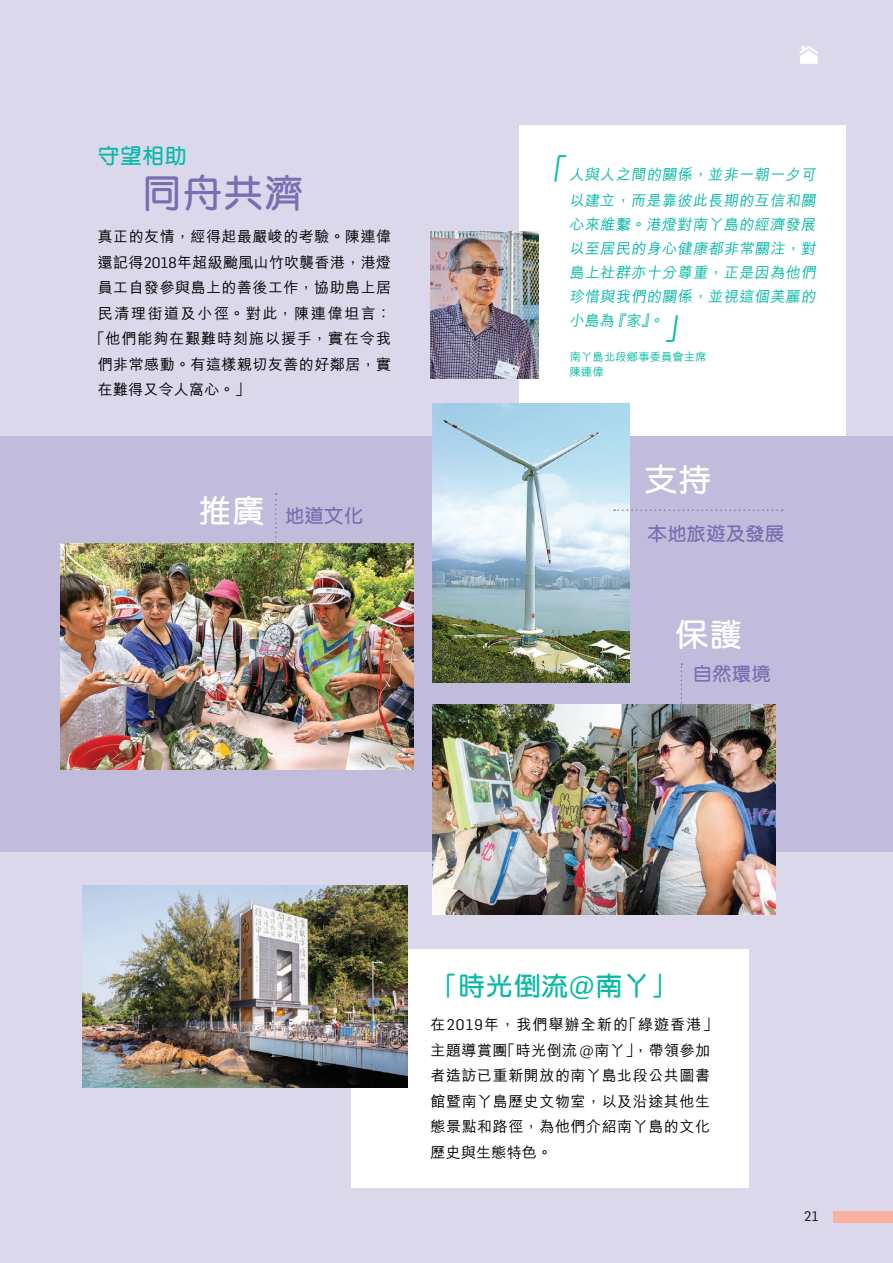
<style>
.page{position:relative;width:893px;height:1263px;background:#dcd8ec}
.page>*{position:absolute;margin:0;border:0;box-sizing:border-box;transform-origin:0 0}
.t1{font:600 39.75px "M Yuen HK";color:#7a6db1}
.t2{font:600 33px "M Yuen HK";color:#fff}
.t3{font:500 30px "M Yuen HK";color:#08b9a7}
.t4{font:600 27px "M Yuen HK";letter-spacing:.025em;color:#08b9a7}
.t5{font:600 21.75px "M Yuen HK";color:#08b9a7}
.t6{font:600 19.5px "M Yuen HK";letter-spacing:.005em;color:#7a6db1}
.t7{font:500 15px/25.5px "M Hei HK";letter-spacing:.035em;color:#000}
.t8{font:500 15px/24px "M Hei HK";color:#08b9a7;text-align:right}
.t9{font:500 15px "M Hei HK";letter-spacing:.065em;color:#000}
.t10{font:500 15px "M Hei HK";letter-spacing:.11em;color:#000}
.t11{font:500 15px "M Hei HK";letter-spacing:.015em;color:#000}
.t12{font:13.5px "Flama";color:#000}
.t13{font:500 11.25px/14.2px "M Hei HK";letter-spacing:.015em;color:#08b9a7}
.s1{font-family:"Flama";font-weight:400}
.s2{font-size:33px;color:#fff}
.s3{font-family:"M Yuen HK";font-size:30px}
.s4{font-family:"Flama Basic";font-weight:400}
</style>
<div class="page">
<div style="left:3px;top:436px;width:890px;height:416px;background:#c2bcdc"></div>
<div style="left:0;top:644px;width:125px;height:207px;background:#c2bcdc"></div>
<img style="left:61px;top:543px;width:352px;height:227px">
<img style="left:432px;top:705px;width:343px;height:209px">
<div style="left:519px;top:125px;width:327px;height:311px;background:#fff"></div>
<img style="left:431px;top:232px;width:108px;height:146px">
<img style="left:432px;top:403px;width:197px;height:279px">
<div style="left:351px;top:949px;width:397px;height:239px;background:#fff"></div>
<img style="left:83px;top:886px;width:324px;height:201px">
<svg style="left:275px;top:493px;width:2px;height:96px"></svg>
<svg style="left:614px;top:509px;width:169px;height:2px"></svg>
<svg style="left:681px;top:663px;width:1px;height:49px"></svg>
<div style="left:833px;top:1211px;width:60px;height:12px;background:#f9b1a2"></div>
<svg style="left:800px;top:46px;width:18px;height:18px"></svg>
<h3 class="t5" style="left:98px;top:145px;width:90px">守望相助</h3>
<h1 class="t1" style="left:142px;top:174px;width:163px">同舟共濟</h1>
<p class="t7" style="left:98px;top:223px;width:295px">真正的友情，經得起最嚴峻的考驗。陳連偉</p>
<p class="t7" style="left:98px;top:248px;width:295px">還記得<span class="s1">2018</span>年超級颱風山竹吹襲香港，港燈</p>
<p class="t7" style="left:98px;top:274px;width:295px">員工自發參與島上的善後工作，協助島上居</p>
<p class="t10" style="left:98px;top:303px;width:295px">民清理街道及小徑。對此，陳連偉坦言：</p>
<p class="t9" style="left:90px;top:328px;width:302px">「他們能夠在艱難時刻施以援手，實在令我</p>
<p class="t7" style="left:98px;top:350px;width:295px">們非常感動。有這樣親切友善的好鄰居，實</p>
<p class="t11" style="left:98px;top:379px;width:154px">在難得又令人窩心。」</p>
<h3 class="t6" style="left:198px;top:506px;width:166px"><span class="s2">推廣</span> 地道文化</h3>
<p class="t8" style="left:536px;top:160px;width:284px;line-height:26px"><span class="s3">「</span>人與人之間的關係，並非一朝一夕可以建立，而是靠彼此長期的互信和關</p>
<p class="t8" style="left:569px;top:211px;width:251px;text-align:justify">心來維繫。港燈對南丫島的經濟發展以至居民的身心健康都非常關注，對島上社群亦十分尊重，正是因為他們珍惜與我們的關係，並視這個美麗的小島為『家』。</p>
<h3 class="t3" style="left:663px;top:314px;width:36px">」</h3>
<p class="t13" style="left:570px;top:349px;width:138px">南丫島北段鄉事委員會主席陳連偉</p>
<h2 class="t2" style="left:645px;top:463px;width:68px">支持</h2>
<h3 class="t6" style="left:647px;top:524px;width:138px">本地旅遊及發展</h3>
<h2 class="t2" style="left:676px;top:618px;width:68px">保護</h2>
<h3 class="t6" style="left:693px;top:664px;width:80px">自然環境</h3>
<h3 class="t4" style="left:431px;top:973px;width:249px">「時光倒流<span class="s4">@</span>南丫」</h3>
<p class="t7" style="left:431px;top:1011px;width:289px">在<span class="s1">2019</span>年，我們舉辦全新的「綠遊香港」主題導賞團「時光倒流<span class="s1">@</span>南丫」，帶領參加者造訪已重新開放的南丫島北段公共圖書館暨南丫島歷史文物室，以及沿途其他生態景點和路徑，為他們介紹南丫島的文化歷史與生態特色。</p>
<p class="t12" style="left:804px;top:1207px;width:16px">21</p>
</div>
